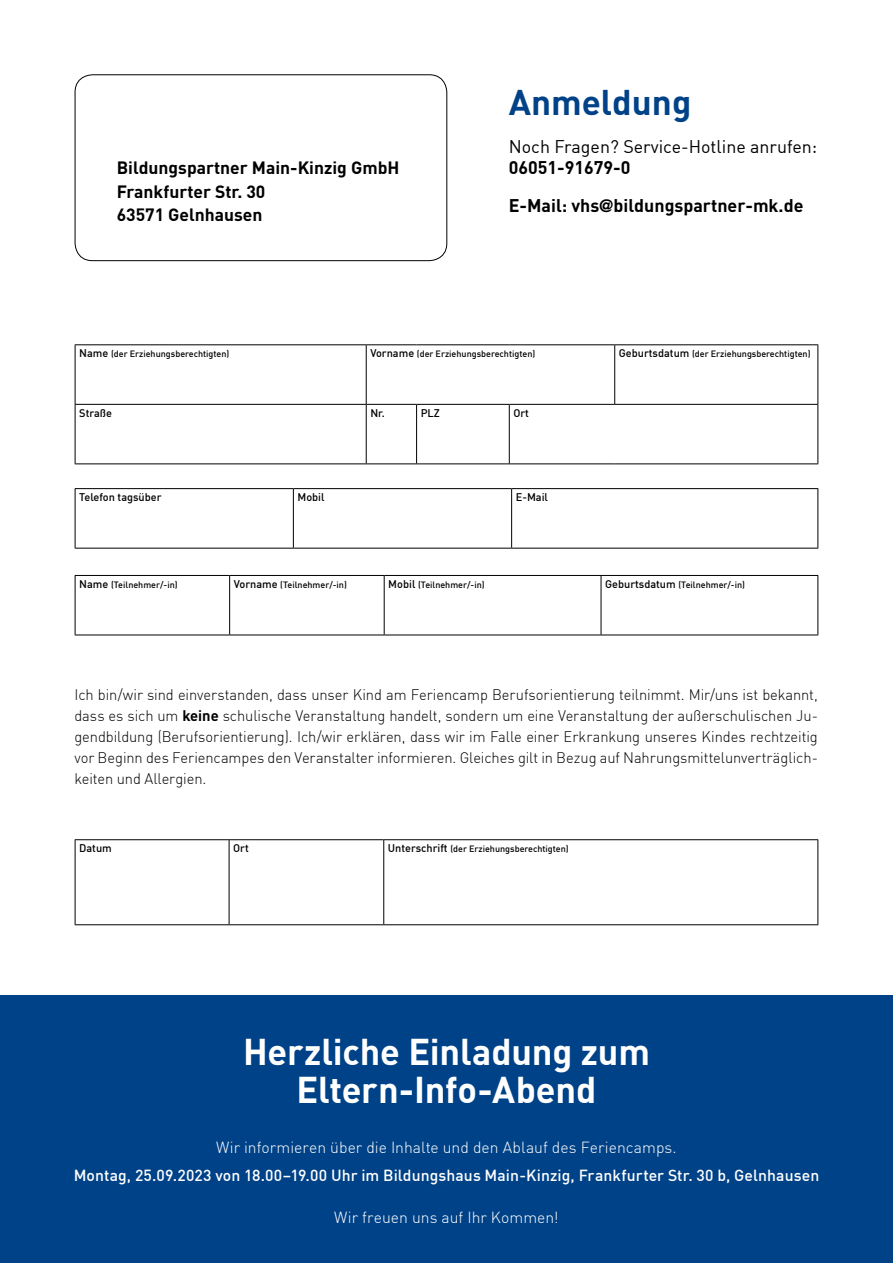
<style>
.page{position:relative;width:893px;height:1263px;background:#fff}
.page>*{position:absolute;margin:0;border:0;box-sizing:border-box;transform-origin:0 0}
.t1{font:700 36.45px/37.3px "DIN";letter-spacing:-.005em;color:#fff;text-align:center}
.t2{font:700 34.95px "DIN";color:#004288}
.t3{font:700 18px/38px "DIN";color:#000}
.t4{font:18px "DIN Regular Alternate";color:#000}
.t5{font:700 17.55px/23.2px "DIN";color:#000}
.t6{font:500 15.75px "DIN";letter-spacing:.005em;color:#fff}
.t7{font:300 15.75px "DIN";color:#fff}
.t8{font:300 15px/21px "DIN";letter-spacing:-.005em;color:#000;text-align:justify}
.t9{font:500 10.95px "DIN";color:#000}
.t10{font:500 9px "DIN";color:#000}
.s1{font-family:"Frutiger"}
.s2{font-size:10.95px}
.s3{font-weight:700}
</style>
<div class="page">
<div style="left:0;top:995px;width:893px;height:268px;background:#004288"></div>
<div style="left:75px;top:74px;width:372px;height:187px;border:1px solid #000;border-radius:17px"></div>
<svg style="left:76px;top:345px;width:741px;height:118px"></svg>
<hr style="left:75px;top:344px;width:291px;height:1px;background:#000">
<hr style="left:75px;top:345px;width:1px;height:59px;background:#000">
<hr style="left:366px;top:344px;width:51px;height:1px;background:#000">
<hr style="left:366px;top:345px;width:1px;height:59px;background:#000">
<hr style="left:417px;top:344px;width:92px;height:1px;background:#000">
<hr style="left:509px;top:344px;width:106px;height:1px;background:#000">
<hr style="left:615px;top:344px;width:203px;height:1px;background:#000">
<hr style="left:614px;top:345px;width:1px;height:59px;background:#000">
<hr style="left:817px;top:345px;width:1px;height:59px;background:#000">
<hr style="left:75px;top:404px;width:291px;height:1px;background:#000">
<hr style="left:75px;top:405px;width:1px;height:58px;background:#000">
<hr style="left:366px;top:404px;width:51px;height:1px;background:#000">
<hr style="left:366px;top:405px;width:1px;height:58px;background:#000">
<hr style="left:417px;top:404px;width:92px;height:1px;background:#000">
<hr style="left:416px;top:405px;width:1px;height:58px;background:#000">
<hr style="left:509px;top:404px;width:106px;height:1px;background:#000">
<hr style="left:509px;top:405px;width:1px;height:58px;background:#000">
<hr style="left:615px;top:404px;width:203px;height:1px;background:#000">
<hr style="left:817px;top:405px;width:1px;height:58px;background:#000">
<hr style="left:75px;top:463px;width:291px;height:1px;background:#000">
<hr style="left:366px;top:463px;width:51px;height:1px;background:#000">
<hr style="left:417px;top:463px;width:92px;height:1px;background:#000">
<hr style="left:509px;top:463px;width:106px;height:1px;background:#000">
<hr style="left:615px;top:463px;width:203px;height:1px;background:#000">
<svg style="left:76px;top:489px;width:741px;height:59px"></svg>
<hr style="left:75px;top:488px;width:218px;height:1px;background:#000">
<hr style="left:75px;top:489px;width:1px;height:59px;background:#000">
<hr style="left:293px;top:488px;width:219px;height:1px;background:#000">
<hr style="left:293px;top:489px;width:1px;height:59px;background:#000">
<hr style="left:512px;top:488px;width:306px;height:1px;background:#000">
<hr style="left:511px;top:489px;width:1px;height:59px;background:#000">
<hr style="left:817px;top:489px;width:1px;height:59px;background:#000">
<hr style="left:75px;top:548px;width:218px;height:1px;background:#000">
<hr style="left:293px;top:548px;width:219px;height:1px;background:#000">
<hr style="left:512px;top:548px;width:306px;height:1px;background:#000">
<svg style="left:76px;top:576px;width:741px;height:59px"></svg>
<hr style="left:75px;top:575px;width:155px;height:1px;background:#000">
<hr style="left:75px;top:576px;width:1px;height:59px;background:#000">
<hr style="left:230px;top:575px;width:154px;height:1px;background:#000">
<hr style="left:229px;top:576px;width:1px;height:59px;background:#000">
<hr style="left:384px;top:575px;width:217px;height:1px;background:#000">
<hr style="left:384px;top:576px;width:1px;height:59px;background:#000">
<hr style="left:601px;top:575px;width:217px;height:1px;background:#000">
<hr style="left:601px;top:576px;width:1px;height:59px;background:#000">
<hr style="left:817px;top:576px;width:1px;height:59px;background:#000">
<hr style="left:75px;top:635px;width:155px;height:1px;background:#000">
<hr style="left:230px;top:635px;width:154px;height:1px;background:#000">
<hr style="left:384px;top:635px;width:217px;height:1px;background:#000">
<hr style="left:601px;top:635px;width:217px;height:1px;background:#000">
<svg style="left:76px;top:840px;width:741px;height:84px"></svg>
<hr style="left:75px;top:839px;width:154px;height:1px;background:#000">
<hr style="left:75px;top:840px;width:1px;height:84px;background:#000">
<hr style="left:229px;top:839px;width:155px;height:1px;background:#000">
<hr style="left:229px;top:840px;width:1px;height:84px;background:#000">
<hr style="left:384px;top:839px;width:434px;height:1px;background:#000">
<hr style="left:383px;top:840px;width:1px;height:84px;background:#000">
<hr style="left:817px;top:840px;width:1px;height:84px;background:#000">
<hr style="left:75px;top:924px;width:154px;height:1px;background:#000">
<hr style="left:229px;top:924px;width:155px;height:1px;background:#000">
<hr style="left:384px;top:924px;width:434px;height:1px;background:#000">
<p class="t5" style="left:117px;top:156px;width:284px">Bildungspartner Main-Kinzig GmbH<br>Frankfurter Str. 30<br>63571 Gelnhausen</p>
<h2 class="t2" style="left:509px;top:79px;width:184px">Anmeldung</h2>
<p class="t4" style="left:509px;top:135px;width:310px">Noch Fragen? Service-Hotline anrufen:</p>
<p class="t3" style="left:509px;top:147px;width:296px">06051-91679-0<br>E-Mail: vhs<span class="s1">@</span>bildungspartner-mk.de</p>
<p class="t10" style="left:79px;top:348px;width:152px"><span class="s2">Name</span> (der Erziehungsberechtigten)</p>
<p class="t10" style="left:370px;top:348px;width:166px"><span class="s2">Vorname</span> (der Erziehungsberechtigten)</p>
<p class="t10" style="left:619px;top:348px;width:193px"><span class="s2">Geburtsdatum</span> (der Erziehungsberechtigten)</p>
<p class="t9" style="left:79px;top:406px;width:34px">Straße</p>
<p class="t9" style="left:370px;top:406px;width:16px">Nr.</p>
<p class="t9" style="left:421px;top:406px;width:21px">PLZ</p>
<p class="t9" style="left:513px;top:406px;width:17px">Ort</p>
<p class="t9" style="left:79px;top:490px;width:84px">Telefon tagsüber</p>
<p class="t9" style="left:297px;top:490px;width:29px">Mobil</p>
<p class="t9" style="left:516px;top:490px;width:34px">E-Mail</p>
<p class="t10" style="left:79px;top:579px;width:100px"><span class="s2">Name</span> (Teilnehmer/-in)</p>
<p class="t10" style="left:234px;top:579px;width:115px"><span class="s2">Vorname</span> (Teilnehmer/-in)</p>
<p class="t10" style="left:388px;top:579px;width:98px"><span class="s2">Mobil</span> (Teilnehmer/-in)</p>
<p class="t10" style="left:605px;top:579px;width:141px"><span class="s2">Geburtsdatum</span> (Teilnehmer/-in)</p>
<p class="t8" style="left:74px;top:684px;width:745px">Ich bin/wir sind einverstanden, dass unser Kind am Feriencamp Berufsorientierung teilnimmt. Mir/uns ist bekannt, dass es sich um <span class="s3">keine</span> schulische Veranstaltung handelt, sondern um eine Veranstaltung der außerschulischen Ju&shy;gendbildung (Berufsorientierung). Ich/wir erklären, dass wir im Falle einer Erkrankung unseres Kindes rechtzeitig vor Beginn des Feriencampes den Veranstalter informieren. Gleiches gilt in Bezug auf Nahrungsmittelunverträglich&shy;keiten und Allergien.</p>
<p class="t9" style="left:79px;top:841px;width:34px">Datum</p>
<p class="t9" style="left:233px;top:841px;width:17px">Ort</p>
<p class="t10" style="left:388px;top:843px;width:182px"><span class="s2">Unterschrift</span> (der Erziehungsberechtigten)</p>
<h1 class="t1" style="left:243px;top:1032px;width:408px">Herzliche Einladung zum<br>Eltern-Info-Abend</h1>
<p class="t7" style="left:216px;top:1138px;width:462px">Wir informieren über die Inhalte und den Ablauf des Feriencamps.</p>
<p class="t6" style="left:74px;top:1165px;width:747px">Montag, 25.09.2023 von 18.00–19.00 Uhr im Bildungshaus Main-Kinzig, Frankfurter Str. 30 b, Gelnhausen</p>
<p class="t7" style="left:334px;top:1208px;width:226px">Wir freuen uns auf Ihr Kommen!</p>
</div>
